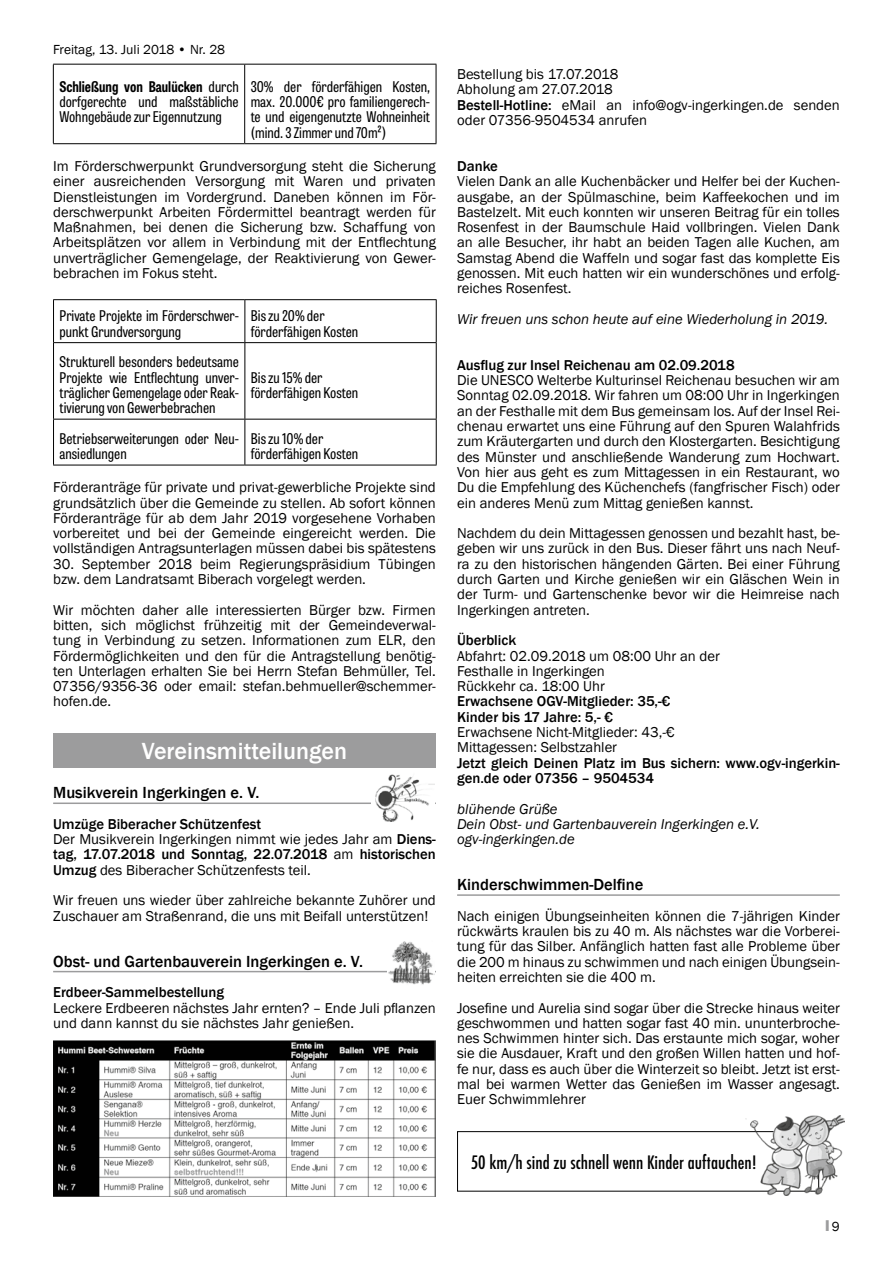
<style>
.page{position:relative;width:893px;height:1263px;background:#fff}
.page>*{position:absolute;margin:0;border:0;box-sizing:border-box;transform-origin:0 0}
.t1{font:500 24px "Franklin Gothic";color:#fff}
.t2{font:500 condensed 18px "Futura";color:#000}
.t3{font:500 16.5px "Franklin Gothic";color:#000}
.t4{font:14.7px/15.3px "Franklin Gothic";color:#000;text-align:justify}
.t5{font:14.7px/15.3px "Tablet Gothic Condensed";color:#000}
.t6{font:500 14.7px/15.3px "Franklin Gothic";color:#000}
.t7{font:italic 14.7px/15.3px "Franklin Gothic";color:#000}
.t8{font:13.5px "Franklin Gothic";color:#000}
.t9{font:13.5px "Impact";color:#9c9c9d}
.s1{font-weight:700}
.s2{font-weight:400}
.s3{font-weight:500}
.s4{font-family:"Franklin Gothic";color:#000}
</style>
<div class="page">
<hr style="left:457px;top:894px;width:383px;height:2px;background:#9c9c9d">
<hr style="left:53px;top:802px;width:383px;height:2px;background:#9c9c9d">
<hr style="left:53px;top:971px;width:383px;height:1px;background:#9c9c9d">
<hr style="left:53px;top:65px;width:1px;height:78px;background:#000">
<hr style="left:53px;top:64px;width:192px;height:1px;background:#000">
<hr style="left:245px;top:64px;width:191px;height:1px;background:#000">
<hr style="left:244px;top:65px;width:1px;height:78px;background:#000">
<hr style="left:436px;top:65px;width:1px;height:78px;background:#000">
<hr style="left:53px;top:143px;width:192px;height:1px;background:#000">
<hr style="left:245px;top:143px;width:191px;height:1px;background:#000">
<hr style="left:53px;top:299px;width:192px;height:1px;background:#000">
<hr style="left:53px;top:300px;width:1px;height:42px;background:#000">
<hr style="left:245px;top:299px;width:192px;height:1px;background:#000">
<hr style="left:244px;top:300px;width:1px;height:42px;background:#000">
<hr style="left:436px;top:300px;width:1px;height:42px;background:#000">
<hr style="left:53px;top:342px;width:192px;height:1px;background:#000">
<hr style="left:53px;top:343px;width:1px;height:76px;background:#000">
<hr style="left:245px;top:342px;width:192px;height:1px;background:#000">
<hr style="left:244px;top:343px;width:1px;height:76px;background:#000">
<hr style="left:436px;top:343px;width:1px;height:76px;background:#000">
<hr style="left:53px;top:419px;width:192px;height:1px;background:#000">
<hr style="left:53px;top:419px;width:1px;height:46px;background:#000">
<hr style="left:245px;top:419px;width:192px;height:1px;background:#000">
<hr style="left:244px;top:419px;width:1px;height:46px;background:#000">
<hr style="left:436px;top:419px;width:1px;height:46px;background:#000">
<hr style="left:53px;top:465px;width:192px;height:1px;background:#000">
<hr style="left:245px;top:465px;width:192px;height:1px;background:#000">
<div style="left:53px;top:734px;width:383px;height:34px;background:#9c9c9d"></div>
<div style="left:371px;top:772px;width:63px;height:49px;background:#fff"></div>
<img style="left:376px;top:774px;width:58px;height:47px">
<img style="left:388px;top:941px;width:46px;height:44px">
<img style="left:53px;top:1040px;width:383px;height:156px">
<div style="left:457px;top:1131px;width:362px;height:60px;border:1px solid #000"></div>
<img style="left:743px;top:1115px;width:102px;height:81px">
<p class="t8" style="left:53px;top:41px;width:174px">Freitag, 13. Juli 2018 • Nr. 28</p>
<p class="t5" style="left:59px;top:78px;width:181px;text-align:justify"><span class="s1">Schließung von Baulücken</span> durch dorfgerechte und maßstäbliche Wohngebäude zur Eigennutzung</p>
<p class="t5" style="left:251px;top:78px;width:181px;text-align:justify">30% der förderfähigen Kosten, max. 20.000€ pro familiengerech&shy;te und eigengenutzte Wohneinheit (mind. 3 Zimmer und 70m²)</p>
<p class="t4" style="left:53px;top:159px;width:384px">Im Förderschwerpunkt Grundversorgung steht die Sicherung einer ausreichenden Versorgung mit Waren und privaten Dienstleistungen im Vordergrund. Daneben können im För&shy;derschwerpunkt Arbeiten Fördermittel beantragt werden für Maßnahmen, bei denen die Sicherung bzw. Schaffung von Arbeitsplätzen vor allem in Verbindung mit der Entflechtung unverträglicher Gemengelage, der Reaktivierung von Gewer&shy;bebrachen im Fokus steht.</p>
<p class="t5" style="left:60px;top:308px;width:181px">Private Projekte im Förderschwer&shy;punkt Grundversorgung</p>
<p class="t5" style="left:251px;top:308px;width:109px">Bis zu 20% der förderfähigen Kosten</p>
<p class="t5" style="left:60px;top:354px;width:181px;text-align:justify">Strukturell besonders bedeutsame Projekte wie Entflechtung unver&shy;träglicher Gemengelage oder Reak&shy;tivierung von Gewerbebrachen</p>
<p class="t5" style="left:251px;top:369px;width:109px">Bis zu 15% der förderfähigen Kosten</p>
<p class="t5" style="left:60px;top:430px;width:181px">Betriebserweiterungen oder Neu&shy;ansiedlungen</p>
<p class="t5" style="left:251px;top:430px;width:109px">Bis zu 10% der förderfähigen Kosten</p>
<p class="t4" style="left:53px;top:480px;width:384px">Förderanträge für private und privat-gewerbliche Projekte sind grundsätzlich über die Gemeinde zu stellen. Ab sofort können Förderanträge für ab dem Jahr 2019 vorgesehene Vorhaben vorbereitet und bei der Gemeinde eingereicht werden. Die vollständigen Antragsunterlagen müssen dabei bis spätestens</p>
<p class="t4" style="left:53px;top:556px;width:384px">30. September 2018 beim Regierungspräsidium Tübingen bzw. dem Landratsamt Biberach vorgelegt werden.</p>
<p class="t4" style="left:53px;top:602px;width:384px">Wir möchten daher alle interessierten Bürger bzw. Firmen bitten, sich möglichst frühzeitig mit der Gemeindeverwal&shy;tung in Verbindung zu setzen. Informationen zum ELR, den Fördermöglichkeiten und den für die Antragstellung benötig&shy;ten Unterlagen erhalten Sie bei Herrn Stefan Behmüller, Tel.<br>07356/9356-36 oder email: stefan.behmueller@schemmer&shy;hofen.de.</p>
<h1 class="t1" style="left:142px;top:736px;width:207px">Vereinsmitteilungen</h1>
<p class="t3" style="left:53px;top:782px;width:208px">Musikverein Ingerkingen e. V.</p>
<p class="t6" style="left:53px;top:816px;width:384px">Umzüge Biberacher Schützenfest<br><span class="s2">Der Musikverein Ingerkingen nimmt wie jedes Jahr am</span> Diens&shy;tag, 17.07.2018 und Sonntag, 22.07.2018 <span class="s2">am</span> historischen Umzug <span class="s2">des Biberacher Schützenfests teil.</span></p>
<p class="t4" style="left:53px;top:893px;width:384px">Wir freuen uns wieder über zahlreiche bekannte Zuhörer und<br>Zuschauer am Straßenrand, die uns mit Beifall unterstützen!</p>
<p class="t3" style="left:53px;top:951px;width:311px">Obst- und Gartenbauverein Ingerkingen e. V.</p>
<p class="t6" style="left:53px;top:985px;width:172px">Erdbeer-Sammelbestellung</p>
<p class="t4" style="left:53px;top:1000px;width:384px">Leckere Erdbeeren nächstes Jahr ernten? – Ende Juli pflanzen und dann kannst du sie nächstes Jahr genießen.</p>
<p class="t4" style="left:457px;top:67px;width:384px;text-align:left">Bestellung bis 17.07.2018<br>Abholung am 27.07.2018<br><span class="s3">Bestell-Hotline:</span> eMail an info@ogv-ingerkingen.de senden oder 07356-9504534 anrufen</p>
<p class="t6" style="left:457px;top:159px;width:42px">Danke</p>
<p class="t4" style="left:457px;top:174px;width:384px">Vielen Dank an alle Kuchenbäcker und Helfer bei der Kuchen&shy;ausgabe, an der Spülmaschine, beim Kaffeekochen und im Bastelzelt. Mit euch konnten wir unseren Beitrag für ein tolles Rosenfest in der Baumschule Haid vollbringen. Vielen Dank an alle Besucher, ihr habt an beiden Tagen alle Kuchen, am Samstag Abend die Waffeln und sogar fast das komplette Eis genossen. Mit euch hatten wir ein wunderschönes und erfolg&shy;reiches Rosenfest.</p>
<p class="t7" style="left:457px;top:312px;width:373px">Wir freuen uns schon heute auf eine Wiederholung in 2019.</p>
<p class="t6" style="left:457px;top:357px;width:279px">Ausflug zur Insel Reichenau am 02.09.2018</p>
<p class="t4" style="left:457px;top:373px;width:384px">Die UNESCO Welterbe Kulturinsel Reichenau besuchen wir am Sonntag 02.09.2018. Wir fahren um 08:00 Uhr in Ingerkingen an der Festhalle mit dem Bus gemeinsam los. Auf der Insel Rei&shy;chenau erwartet uns eine Führung auf den Spuren Walahfrids zum Kräutergarten und durch den Klostergarten. Besichtigung des Münster und anschließende Wanderung zum Hochwart.<br>Von hier aus geht es zum Mittagessen in ein Restaurant, wo Du die Empfehlung des Küchenchefs (fangfrischer Fisch) oder ein anderes Menü zum Mittag genießen kannst.</p>
<p class="t4" style="left:457px;top:526px;width:384px">Nachdem du dein Mittagessen genossen und bezahlt hast, be&shy;geben wir uns zurück in den Bus. Dieser fährt uns nach Neuf&shy;ra zu den historischen hängenden Gärten. Bei einer Führung durch Garten und Kirche genießen wir ein Gläschen Wein in der Turm- und Gartenschenke bevor wir die Heimreise nach Ingerkingen antreten.</p>
<p class="t6" style="left:457px;top:633px;width:61px">Überblick</p>
<p class="t4" style="left:457px;top:648px;width:264px;text-align:left">Abfahrt: 02.09.2018 um 08:00 Uhr an der<br>Festhalle in Ingerkingen<br>Rückkehr ca. 18:00 Uhr</p>
<p class="t6" style="left:457px;top:694px;width:215px">Erwachsene OGV-Mitglieder: 35,-€<br>Kinder bis 17 Jahre: 5,- €</p>
<p class="t4" style="left:457px;top:725px;width:219px">Erwachsene Nicht-Mitglieder: 43,-€<br>Mittagessen: Selbstzahler</p>
<p class="t6" style="left:457px;top:755px;width:384px">Jetzt gleich Deinen Platz im Bus sichern: www.ogv-ingerkin&shy;gen.de oder 07356 – 9504534</p>
<p class="t7" style="left:457px;top:801px;width:304px">blühende Grüße<br>Dein Obst- und Gartenbauverein Ingerkingen e.V. ogv-ingerkingen.de</p>
<p class="t3" style="left:457px;top:874px;width:188px">Kinderschwimmen-Delfine</p>
<p class="t4" style="left:457px;top:908px;width:384px">Nach einigen Übungseinheiten können die 7-jährigen Kinder rückwärts kraulen bis zu 40 m. Als nächstes war die Vorberei&shy;tung für das Silber. Anfänglich hatten fast alle Probleme über die 200 m hinaus zu schwimmen und nach einigen Übungsein&shy;heiten erreichten sie die 400 m.</p>
<p class="t4" style="left:457px;top:1000px;width:384px">Josefine und Aurelia sind sogar über die Strecke hinaus weiter geschwommen und hatten sogar fast 40 min. ununterbroche&shy;nes Schwimmen hinter sich. Das erstaunte mich sogar, woher sie die Ausdauer, Kraft und den großen Willen hatten und hof&shy;fe nur, dass es auch über die Winterzeit so bleibt. Jetzt ist erst&shy;mal bei warmen Wetter das Genießen im Wasser angesagt.<br>Euer Schwimmlehrer</p>
<p class="t2" style="left:471px;top:1151px;width:287px">50 km/h sind zu schnell wenn Kinder auftauchen!</p>
<p class="t9" style="left:826px;top:1215px;width:16px">I <span class="s4">9</span></p>
</div>
